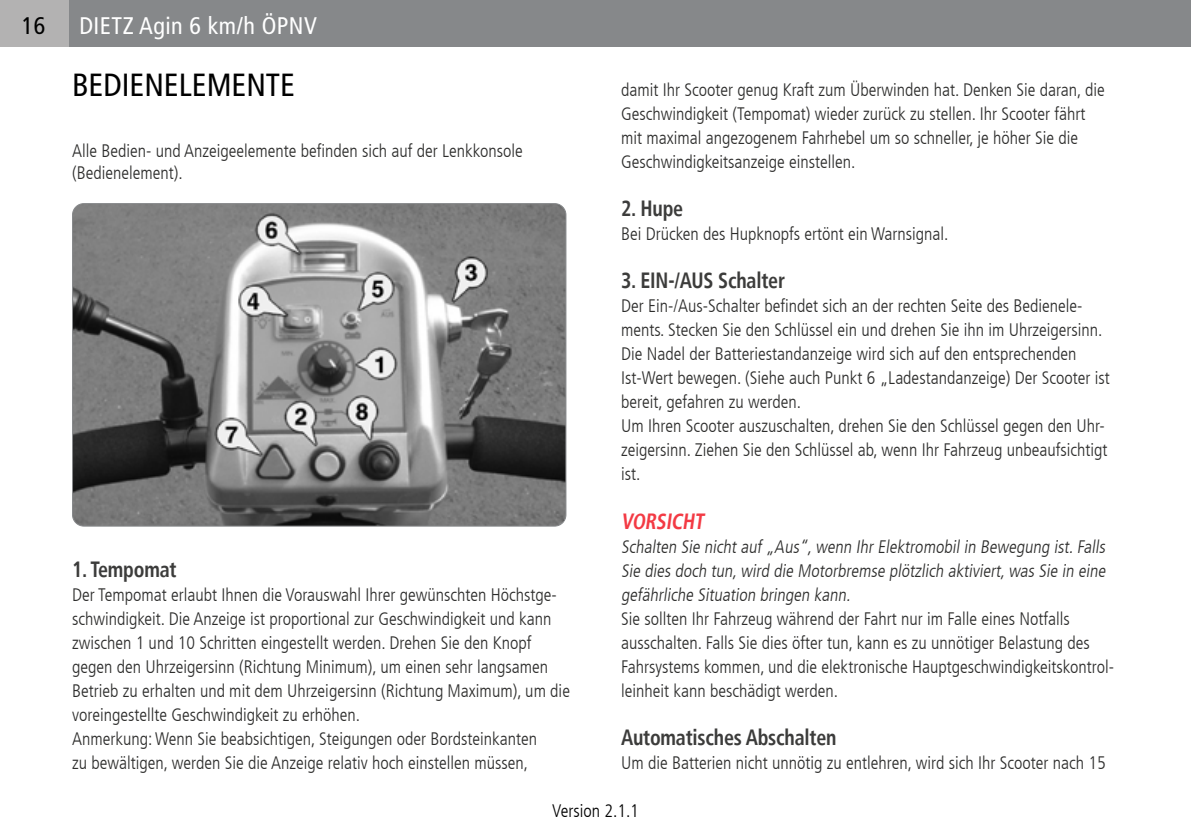
<style>
.page{position:relative;width:1191px;height:840px;background:#fff}
.page>*{position:absolute;margin:0;border:0;box-sizing:border-box;transform-origin:0 0}
.t1{font:condensed 32px "Frutiger LT";color:#000}
.t2{font:condensed 24px "Frutiger LT";letter-spacing:.02em;color:#fff}
.t3{font:condensed 24px "Frutiger LT";color:#000}
.t4{font:700 condensed 22px "Frutiger LT";letter-spacing:-.01em;color:#3c3c3b;scale:.91 1}
.t5{font:700 condensed 22px "Frutiger LT";color:#f33a44;scale:.91 1}
.t6{font:300 condensed 18px/24px "Frutiger LT";color:#2d2d2c}
.t7{font:300 condensed 18px "Frutiger LT";color:#000}
</style>
<div class="page">
<div style="left:0;top:0;width:1191px;height:47px;background:#86888a"></div>
<div style="left:0;top:0;width:68px;height:47px;background:#b3b2b2"></div>
<img style="left:72px;top:203px;width:494px;height:323px">
<h2 class="t3" style="left:22px;top:11px;width:25px">16</h2>
<h2 class="t2" style="left:79px;top:11px;width:239px">DIETZ Agin 6 km/h ÖPNV</h2>
<h1 class="t1" style="left:72px;top:66px;width:224px">BEDIENELEMENTE</h1>
<p class="t6" style="left:72px;top:141px;width:452px;line-height:21.6px">Alle Bedien- und Anzeigeelemente befinden sich auf der Lenkkonsole (Bedienelement).</p>
<p class="t4" style="left:72px;top:555px;width:116px">1. Tempomat</p>
<p class="t6" style="left:72px;top:582px;width:499px">Der Tempomat erlaubt Ihnen die Vorauswahl Ihrer gewünschten Höchstge&shy;schwindigkeit. Die Anzeige ist proportional zur Geschwindigkeit und kann zwischen 1 und 10 Schritten eingestellt werden. Drehen Sie den Knopf gegen den Uhrzeigersinn (Richtung Minimum), um einen sehr langsamen Betrieb zu erhalten und mit dem Uhrzeigersinn (Richtung Maximum), um die voreingestellte Geschwindigkeit zu erhöhen.<br>Anmerkung: Wenn Sie beabsichtigen, Steigungen oder Bordsteinkanten<br>zu bewältigen, werden Sie die Anzeige relativ hoch einstellen müssen,</p>
<p class="t6" style="left:621px;top:78px;width:485px">damit Ihr Scooter genug Kraft zum Überwinden hat. Denken Sie daran, die Geschwindigkeit (Tempomat) wieder zurück zu stellen. Ihr Scooter fährt mit maximal angezogenem Fahrhebel um so schneller, je höher Sie die Geschwindigkeitsanzeige einstellen.</p>
<p class="t4" style="left:621px;top:195px;width:70px">2. Hupe</p>
<p class="t6" style="left:621px;top:222px;width:329px">Bei Drücken des Hupknopfs ertönt ein Warnsignal.</p>
<p class="t4" style="left:621px;top:267px;width:182px">3. EIN-/AUS Schalter</p>
<p class="t6" style="left:621px;top:294px;width:490px">Der Ein-/Aus-Schalter befindet sich an der rechten Seite des Bedienele&shy;ments. Stecken Sie den Schlüssel ein und drehen Sie ihn im Uhrzeigersinn.<br>Die Nadel der Batteriestandanzeige wird sich auf den entsprechenden Ist-Wert bewegen. (Siehe auch Punkt 6 „Ladestandanzeige) Der Scooter ist bereit, gefahren zu werden.<br>Um Ihren Scooter auszuschalten, drehen Sie den Schlüssel gegen den Uhr&shy;zeigersinn. Ziehen Sie den Schlüssel ab, wenn Ihr Fahrzeug unbeaufsichtigt ist.</p>
<p class="t5" style="left:621px;top:507px;width:97px">VORSICHT</p>
<p class="t6" style="left:621px;top:534px;width:494px">Schalten Sie nicht auf „Aus“,wenn Ihr Elektromobil in Bewegung ist.Falls Sie dies doch tun,wird die Motorbremse plötzlich aktiviert,was Sie in eine gefährliche Situation bringen kann.<br>Sie sollten Ihr Fahrzeug während der Fahrt nur im Falle eines Notfalls ausschalten. Falls Sie dies öfter tun, kann es zu unnötiger Belastung des Fahrsystems kommen, und die elektronische Hauptgeschwindigkeitskontrol&shy;leinheit kann beschädigt werden.</p>
<p class="t4" style="left:621px;top:723px;width:238px">Automatisches Abschalten</p>
<p class="t6" style="left:621px;top:750px;width:486px">Um die Batterien nicht unnötig zu entlehren, wird sich Ihr Scooter nach 15</p>
<p class="t7" style="left:552px;top:800px;width:88px">Version 2.1.1</p>
</div>
